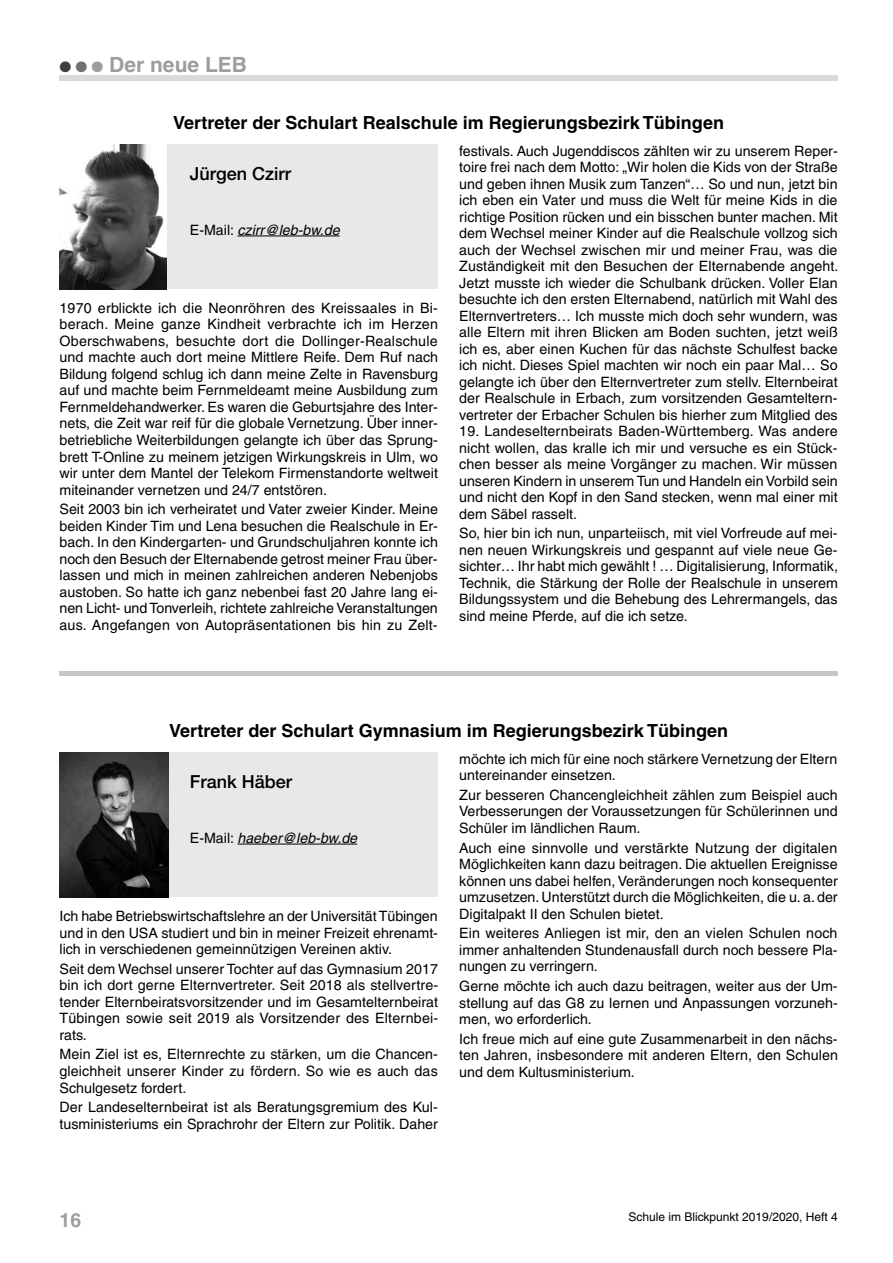
<style>
.page{position:relative;width:893px;height:1263px;background:#fff}
.page>*{position:absolute;margin:0;border:0;box-sizing:border-box;transform-origin:0 0}
.t1{font:700 21px "Helvetica";color:#9c9d9f}
.t2{font:700 19.5px "Helvetica";color:#9c9d9f}
.t3{font:700 18px "Helvetica";color:#000}
.t4{font:500 18px "Helvetica Neue";color:#000}
.t5{font:14.25px/16.5px "Helvetica";color:#000;text-align:justify}
.t6{font:italic 14.25px "Helvetica";color:#000}
.t7{font:12px "Helvetica";color:#000}
.s1{color:#3e3e40}
.s2{color:#707173}
.s3{font-style:normal}
</style>
<div class="page">
<div style="left:60px;top:75px;width:778px;height:6px;background:#d9dadb"></div>
<div style="left:60px;top:145px;width:378px;height:144px;background:#e8e8e9"></div>
<hr style="left:237px;top:236px;width:103px;height:1px;background:#000">
<img style="left:60px;top:145px;width:107px;height:144px">
<div style="left:60px;top:753px;width:378px;height:144px;background:#e8e8e9"></div>
<hr style="left:237px;top:844px;width:120px;height:1px;background:#000">
<img style="left:60px;top:753px;width:109px;height:144px">
<hr style="left:60px;top:672px;width:778px;height:4px;background:#c5c6c8">
<h1 class="t1" style="left:60px;top:52px;width:189px"><span class="s1">●</span> <span class="s2">●</span> ● Der neue LEB</h1>
<p class="t3" style="left:173px;top:111px;width:552px">Vertreter der Schulart Realschule im Regierungsbezirk Tübingen</p>
<p class="t4" style="left:190px;top:163px;width:103px">Jürgen Czirr</p>
<p class="t6" style="left:190px;top:221px;width:151px"><span class="s3">E-Mail:</span> czirr@leb-bw.de</p>
<p class="t5" style="left:60px;top:300px;width:380px">1970 erblickte ich die Neonröhren des Kreissaales in Bi&shy;berach. Meine ganze Kindheit verbrachte ich im Herzen Oberschwabens, besuchte dort die Dollinger-Realschule und machte auch dort meine Mittlere Reife. Dem Ruf nach Bildung folgend schlug ich dann meine Zelte in Ravensburg auf und machte beim Fernmeldeamt meine Ausbildung zum Fernmeldehandwerker. Es waren die Geburtsjahre des Inter&shy;nets, die Zeit war reif für die globale Vernetzung. Über inner&shy;betriebliche Weiterbildungen gelangte ich über das Sprung&shy;brett T-Online zu meinem jetzigen Wirkungskreis in Ulm, wo wir unter dem Mantel der Telekom Firmenstandorte weltweit miteinander vernetzen und 24/7 entstören.</p>
<p class="t5" style="left:60px;top:501px;width:380px">Seit 2003 bin ich verheiratet und Vater zweier Kinder. Meine beiden Kinder Tim und Lena besuchen die Realschule in Er&shy;bach. In den Kindergarten- und Grundschuljahren konnte ich noch den Besuch der Elternabende getrost meiner Frau über&shy;lassen und mich in meinen zahlreichen anderen Nebenjobs austoben. So hatte ich ganz nebenbei fast 20 Jahre lang ei&shy;nen Licht- und Tonverleih, richtete zahlreiche Veranstaltungen aus. Angefangen von Autopräsentationen bis hin zu Zelt-</p>
<p class="t5" style="left:459px;top:142px;width:381px">festivals. Auch Jugenddiscos zählten wir zu unserem Reper&shy;toire frei nach dem Motto: „Wir holen die Kids von der Straße und geben ihnen Musik zum Tanzen“… So und nun, jetzt bin ich eben ein Vater und muss die Welt für meine Kids in die richtige Position rücken und ein bisschen bunter machen. Mit dem Wechsel meiner Kinder auf die Realschule vollzog sich auch der Wechsel zwischen mir und meiner Frau, was die Zuständigkeit mit den Besuchen der Elternabende angeht.<br>Jetzt musste ich wieder die Schulbank drücken. Voller Elan besuchte ich den ersten Elternabend, natürlich mit Wahl des Elternvertreters… Ich musste mich doch sehr wundern, was alle Eltern mit ihren Blicken am Boden suchten, jetzt weiß ich es, aber einen Kuchen für das nächste Schulfest backe ich nicht. Dieses Spiel machten wir noch ein paar Mal… So gelangte ich über den Elternvertreter zum stellv. Elternbeirat der Realschule in Erbach, zum vorsitzenden Gesamteltern&shy;vertreter der Erbacher Schulen bis hierher zum Mitglied des</p>
<p class="t5" style="left:459px;top:423px;width:380px">19. Landeselternbeirats Baden-Württemberg. Was andere nicht wollen, das kralle ich mir und versuche es ein Stück&shy;chen besser als meine Vorgänger zu machen. Wir müssen unseren Kindern in unserem Tun und Handeln ein Vorbild sein und nicht den Kopf in den Sand stecken, wenn mal einer mit dem Säbel rasselt.</p>
<p class="t5" style="left:459px;top:525px;width:380px">So, hier bin ich nun, unparteiisch, mit viel Vorfreude auf mei&shy;nen neuen Wirkungskreis und gespannt auf viele neue Ge&shy;sichter… Ihr habt mich gewählt ! … Digitalisierung, Informatik, Technik, die Stärkung der Rolle der Realschule in unserem Bildungssystem und die Behebung des Lehrermangels, das sind meine Pferde, auf die ich setze.</p>
<p class="t3" style="left:169px;top:719px;width:561px">Vertreter der Schulart Gymnasium im Regierungsbezirk Tübingen</p>
<p class="t4" style="left:190px;top:771px;width:104px">Frank Häber</p>
<p class="t6" style="left:190px;top:829px;width:169px"><span class="s3">E-Mail:</span> haeber@leb-bw.de</p>
<p class="t5" style="left:60px;top:908px;width:380px">Ich habe Betriebswirtschaftslehre an der Universität Tübingen und in den USA studiert und bin in meiner Freizeit ehrenamt&shy;lich in verschiedenen gemeinnützigen Vereinen aktiv.</p>
<p class="t5" style="left:60px;top:960px;width:380px">Seit dem Wechsel unserer Tochter auf das Gymnasium 2017 bin ich dort gerne Elternvertreter. Seit 2018 als stellvertre&shy;tender Elternbeiratsvorsitzender und im Gesamtelternbeirat Tübingen sowie seit 2019 als Vorsitzender des Elternbei&shy;rats.</p>
<p class="t5" style="left:60px;top:1046px;width:380px">Mein Ziel ist es, Elternrechte zu stärken, um die Chancen&shy;gleichheit unserer Kinder zu fördern. So wie es auch das Schulgesetz fordert.</p>
<p class="t5" style="left:60px;top:1099px;width:380px">Der Landeselternbeirat ist als Beratungsgremium des Kul&shy;tusministeriums ein Sprachrohr der Eltern zur Politik. Daher</p>
<p class="t5" style="left:459px;top:750px;width:380px">möchte ich mich für eine noch stärkere Vernetzung der Eltern untereinander einsetzen.</p>
<p class="t5" style="left:459px;top:787px;width:380px">Zur besseren Chancengleichheit zählen zum Beispiel auch Verbesserungen der Voraussetzungen für Schülerinnen und Schüler im ländlichen Raum.</p>
<p class="t5" style="left:459px;top:839px;width:380px">Auch eine sinnvolle und verstärkte Nutzung der digitalen Möglichkeiten kann dazu beitragen. Die aktuellen Ereignisse können uns dabei helfen, Veränderungen noch konsequenter umzusetzen. Unterstützt durch die Möglichkeiten, die u. a. der Digitalpakt II den Schulen bietet.</p>
<p class="t5" style="left:459px;top:925px;width:380px">Ein weiteres Anliegen ist mir, den an vielen Schulen noch immer anhaltenden Stundenausfall durch noch bessere Pla&shy;nungen zu verringern.</p>
<p class="t5" style="left:459px;top:978px;width:380px">Gerne möchte ich auch dazu beitragen, weiter aus der Um&shy;stellung auf das G8 zu lernen und Anpassungen vorzuneh&shy;men, wo erforderlich.</p>
<p class="t5" style="left:459px;top:1030px;width:380px">Ich freue mich auf eine gute Zusammenarbeit in den nächs&shy;ten Jahren, insbesondere mit anderen Eltern, den Schulen und dem Kultusministerium.</p>
<h2 class="t2" style="left:60px;top:1208px;width:23px">16</h2>
<p class="t7" style="left:628px;top:1210px;width:211px">Schule im Blickpunkt 2019/2020, Heft 4</p>
</div>
